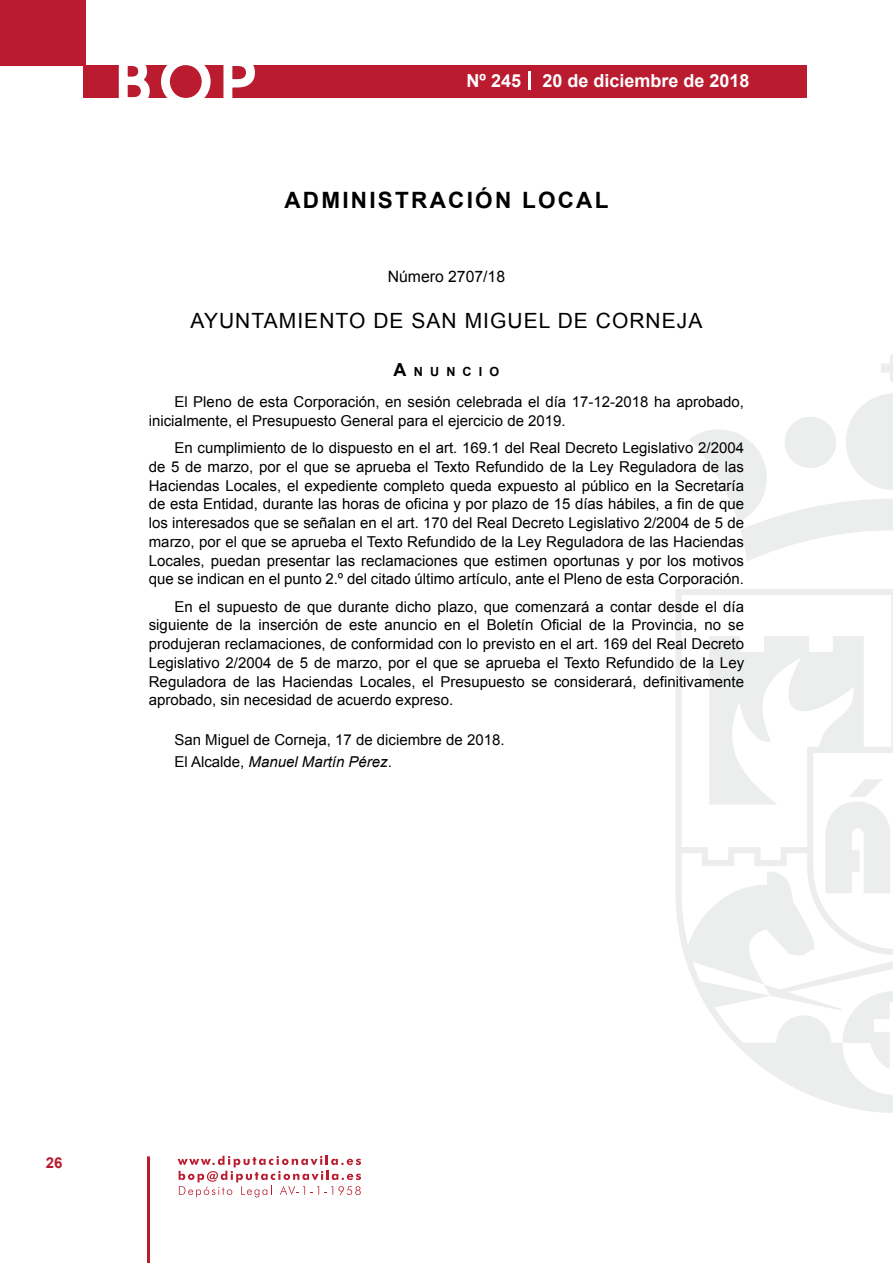
<style>
.page{position:relative;width:893px;height:1263px;background:#fff}
.page>*{position:absolute;margin:0;border:0;box-sizing:border-box;transform-origin:0 0}
.t1{font:500 61.5px "Avant Garde";color:#fff}
.t2{font:700 22.5px "Arial";letter-spacing:.1em;color:#000}
.t3{font:21px "Arial";letter-spacing:.05em;color:#000}
.t4{font:700 18px "Arial";color:#fff}
.t5{font:15.75px "Arial";color:#000}
.t6{font:15px/18.8px "Arial";color:#000}
.t7{font:700 15px "Arial";color:#ba1b2f}
.t8{font:700 12.6px "Arial";letter-spacing:.57em;color:#000}
.s1{font-size:18px}
.s2{font-style:italic}
</style>
<div class="page">
<svg style="left:178px;top:1156px;width:183px;height:41px"></svg>
<hr style="left:147px;top:1156px;width:3px;height:107px;background:#ba1b2f">
<div style="left:0;top:0;width:85px;height:66px;background:#ba1b2f"></div>
<div style="left:84px;top:65px;width:723px;height:33px;background:#ba1b2f"></div>
<svg style="left:118px;top:65px;width:32px;height:33px"></svg>
<svg style="left:161px;top:65px;width:50px;height:33px"></svg>
<svg style="left:223px;top:65px;width:32px;height:33px"></svg>
<svg style="left:529px;top:71px;width:2px;height:19px"></svg>
<svg style="left:881px;top:355px;width:12px;height:27px"></svg>
<svg style="left:690px;top:393px;width:203px;height:168px"></svg>
<svg style="left:676px;top:589px;width:217px;height:524px"></svg>
<svg style="left:764px;top:984px;width:129px;height:86px"></svg>
<svg style="left:825px;top:779px;width:66px;height:114px"></svg>
<h1 class="t1" style="left:115px;top:44px;width:141px">BOP</h1>
<p class="t4" style="left:467px;top:69px;width:284px">Nº 245 20 de diciembre de 2018</p>
<h2 class="t2" style="left:284px;top:185px;width:325px">ADMINISTRACIÓN LOCAL</h2>
<p class="t5" style="left:388px;top:266px;width:119px">Número 2707/18</p>
<h3 class="t3" style="left:190px;top:307px;width:513px">AYUNTAMIENTO DE SAN MIGUEL DE CORNEJA</h3>
<p class="t8" style="left:394px;top:363px;width:107px"><span class="s1">A</span>NUNCIO</p>
<p class="t6" style="left:149px;top:392px;width:597px;text-indent:26px">El Pleno de esta Corporación, en sesión celebrada el día 17-12-2018 ha aprobado, inicialmente, el Presupuesto General para el ejercicio de 2019.</p>
<p class="t6" style="left:149px;top:438px;width:597px;text-align:justify;text-indent:26px">En cumplimiento de lo dispuesto en el art. 169.1 del Real Decreto Legislativo 2/2004 de 5 de marzo, por el que se aprueba el Texto Refundido de la Ley Reguladora de las Haciendas Locales, el expediente completo queda expuesto al público en la Secretaría de esta Entidad, durante las horas de oficina y por plazo de 15 días hábiles, a fin de que los interesados que se señalan en el art. 170 del Real Decreto Legislativo 2/2004 de 5 de marzo, por el que se aprueba el Texto Refundido de la Ley Reguladora de las Haciendas Locales, puedan presentar las reclamaciones que estimen oportunas y por los motivos que se indican en el punto 2.º del citado último artículo, ante el Pleno de esta Corporación.</p>
<p class="t6" style="left:149px;top:597px;width:597px;text-align:justify;text-indent:26px">En el supuesto de que durante dicho plazo, que comenzará a contar desde el día siguiente de la inserción de este anuncio en el Boletín Oficial de la Provincia, no se produjeran reclamaciones, de conformidad con lo previsto en el art. 169 del Real Decreto Legislativo 2/2004 de 5 de marzo, por el que se aprueba el Texto Refundido de la Ley Reguladora de las Haciendas Locales, el Presupuesto se considerará, definitivamente aprobado, sin necesidad de acuerdo expreso.</p>
<p class="t6" style="left:174px;top:728px;width:332px;line-height:22.2px">San Miguel de Corneja, 17 de diciembre de 2018.<br>El Alcalde, <span class="s2">Manuel Martín Pérez</span>.</p>
<p class="t7" style="left:46px;top:1153px;width:18px">26</p>
</div>
